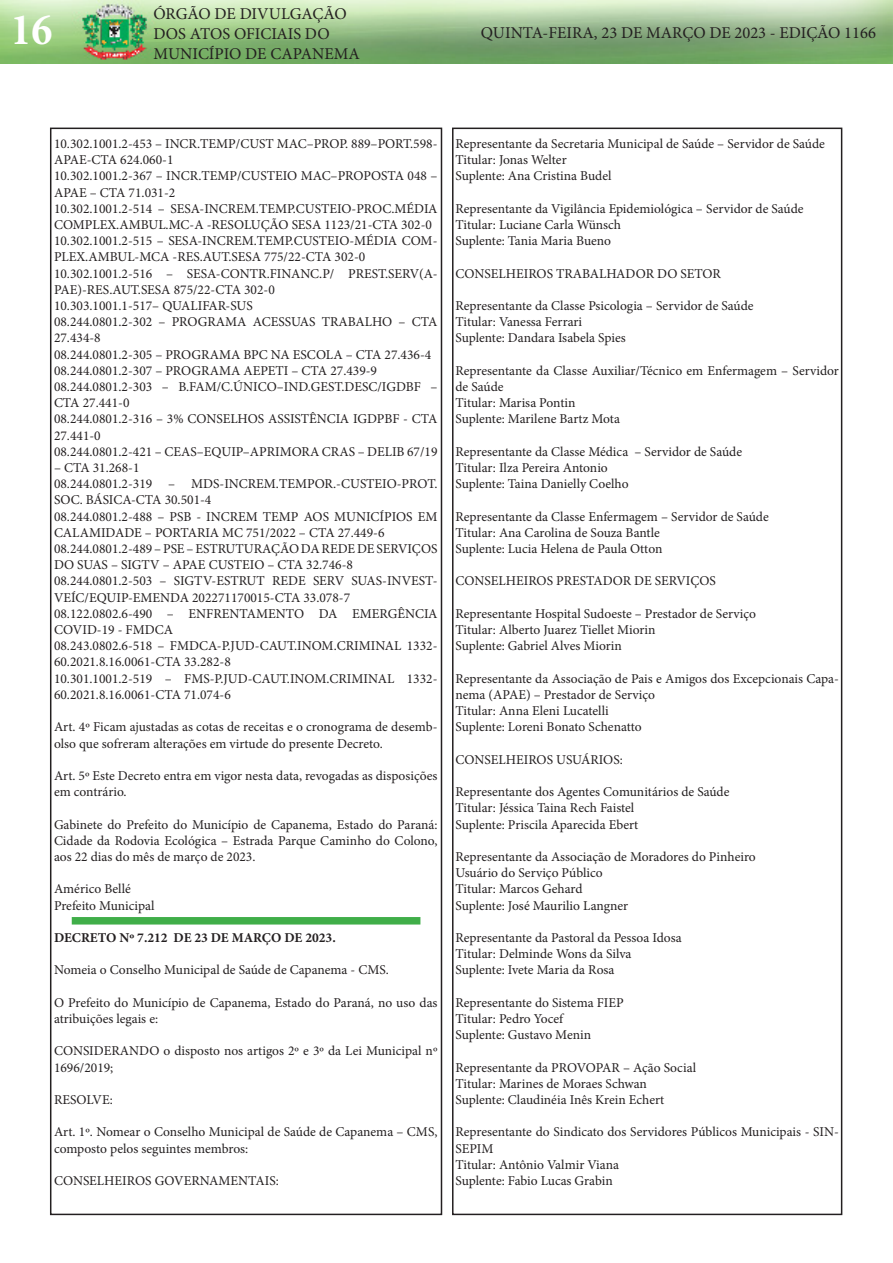
<style>
.page{position:relative;width:893px;height:1263px;background:#fff}
.page>*{position:absolute;margin:0;border:0;box-sizing:border-box;transform-origin:0 0}
.t1{font:700 condensed 45px "Minion Pro";color:#fff}
.t2{font:16.5px/19.8px "Minion Pro";color:#231f20}
.t3{font:13.5px/16.2px "Minion Pro";color:#231f20}
.t4{font:700 13.5px "Minion Pro";color:#231f20}
</style>
<div class="page">
<div style="left:50px;top:128px;width:392px;height:1087px;border:2px solid #231f20"></div>
<img style="left:0;top:0;width:893px;height:64px">
<div style="left:452px;top:128px;width:390px;height:1087px;border:2px solid #231f20"></div>
<div style="left:72px;top:917px;width:348px;height:7px;background:#40ae49"></div>
<h1 class="t1" style="left:11px;top:-1px;width:43px">16</h1>
<p class="t2" style="left:153px;top:4px;width:208px">ÓRGÃO DE DIVULGAÇÃO<br>DOS ATOS OFICIAIS DO<br>MUNICÍPIO DE CAPANEMA</p>
<p class="t2" style="left:481px;top:23px;width:397px">QUINTA-FEIRA, 23 DE MARÇO DE 2023 - EDIÇÃO 1166</p>
<p class="t3" style="left:54px;top:136px;width:385px">10.302.1001.2-453 – INCR.TEMP/CUST MAC–PROP. 889–PORT.598-<br>APAE-CTA 624.060-1</p>
<p class="t3" style="left:54px;top:168px;width:385px">10.302.1001.2-367 – INCR.TEMP/CUSTEIO MAC–PROPOSTA 048 –<br>APAE – CTA 71.031-2</p>
<p class="t3" style="left:54px;top:200px;width:385px">10.302.1001.2-514 – SESA-INCREM.TEMP.CUSTEIO-PROC.MÉDIA<br>COMPLEX.AMBUL.MC-A -RESOLUÇÃO SESA 1123/21-CTA 302-0</p>
<p class="t3" style="left:54px;top:233px;width:385px">10.302.1001.2-515 – SESA-INCREM.TEMP.CUSTEIO-MÉDIA COM-<br>PLEX.AMBUL-MCA -RES.AUT.SESA 775/22-CTA 302-0</p>
<p class="t3" style="left:54px;top:265px;width:385px">10.302.1001.2-516 – SESA-CONTR.FINANC.P/ PREST.SERV(A-<br>PAE)-RES.AUT.SESA 875/22-CTA 302-0</p>
<p class="t3" style="left:54px;top:298px;width:200px">10.303.1001.1-517– QUALIFAR-SUS</p>
<p class="t3" style="left:54px;top:314px;width:385px">08.244.0801.2-302 – PROGRAMA ACESSUAS TRABALHO – CTA<br>27.434-8</p>
<p class="t3" style="left:54px;top:346px;width:379px">08.244.0801.2-305 – PROGRAMA BPC NA ESCOLA – CTA 27.436-4</p>
<p class="t3" style="left:54px;top:362px;width:325px">08.244.0801.2-307 – PROGRAMA AEPETI – CTA 27.439-9</p>
<p class="t3" style="left:54px;top:379px;width:385px">08.244.0801.2-303 – B.FAM/C.ÚNICO–IND.GEST.DESC/IGDBF –<br>CTA 27.441-0</p>
<p class="t3" style="left:54px;top:411px;width:385px">08.244.0801.2-316 – 3% CONSELHOS ASSISTÊNCIA IGDPBF - CTA<br>27.441-0</p>
<p class="t3" style="left:54px;top:443px;width:385px">08.244.0801.2-421 – CEAS–EQUIP–APRIMORA CRAS – DELIB 67/19</p>
<p class="t3" style="left:54px;top:460px;width:87px">– CTA 31.268-1</p>
<p class="t3" style="left:54px;top:476px;width:385px">08.244.0801.2-319 – MDS-INCREM.TEMPOR.-CUSTEIO-PROT.<br>SOC. BÁSICA-CTA 30.501-4</p>
<p class="t3" style="left:54px;top:508px;width:385px">08.244.0801.2-488 – PSB - INCREM TEMP AOS MUNICÍPIOS EM<br>CALAMIDADE – PORTARIA MC 751/2022 – CTA 27.449-6</p>
<p class="t3" style="left:54px;top:541px;width:385px">08.244.0801.2-489 – PSE – ESTRUTURAÇÃO DA REDE DE SERVIÇOS<br>DO SUAS – SIGTV – APAE CUSTEIO – CTA 32.746-8</p>
<p class="t3" style="left:54px;top:573px;width:385px">08.244.0801.2-503 – SIGTV-ESTRUT REDE SERV SUAS-INVEST-<br>VEÍC/EQUIP-EMENDA 202271170015-CTA 33.078-7</p>
<p class="t3" style="left:54px;top:605px;width:385px">08.122.0802.6-490 – ENFRENTAMENTO DA EMERGÊNCIA<br>COVID-19 - FMDCA</p>
<p class="t3" style="left:54px;top:638px;width:385px">08.243.0802.6-518 – FMDCA-P.JUD-CAUT.INOM.CRIMINAL 1332-<br>60.2021.8.16.0061-CTA 33.282-8</p>
<p class="t3" style="left:54px;top:670px;width:385px">10.301.1001.2-519 – FMS-P.JUD-CAUT.INOM.CRIMINAL 1332-<br>60.2021.8.16.0061-CTA 71.074-6</p>
<p class="t3" style="left:54px;top:719px;width:385px">Art. 4º Ficam ajustadas as cotas de receitas e o cronograma de desemb&shy;olso que sofreram alterações em virtude do presente Decreto.</p>
<p class="t3" style="left:54px;top:767px;width:385px">Art. 5º Este Decreto entra em vigor nesta data, revogadas as disposições em contrário.</p>
<p class="t3" style="left:54px;top:816px;width:385px;text-align:justify">Gabinete do Prefeito do Município de Capanema, Estado do Paraná:<br>Cidade da Rodovia Ecológica – Estrada Parque Caminho do Colono, aos 22 dias do mês de março de 2023.</p>
<p class="t3" style="left:54px;top:881px;width:78px">Américo Bellé</p>
<p class="t3" style="left:54px;top:897px;width:102px">Prefeito Municipal</p>
<p class="t4" style="left:54px;top:928px;width:283px">DECRETO Nº 7.212 DE 23 DE MARÇO DE 2023.</p>
<p class="t3" style="left:54px;top:962px;width:336px">Nomeia o Conselho Municipal de Saúde de Capanema - CMS.</p>
<p class="t3" style="left:54px;top:994px;width:385px">O Prefeito do Município de Capanema, Estado do Paraná, no uso das atribuições legais e:</p>
<p class="t3" style="left:54px;top:1043px;width:385px">CONSIDERANDO o disposto nos artigos 2º e 3º da Lei Municipal nº<br>1696/2019;</p>
<p class="t3" style="left:54px;top:1091px;width:60px">RESOLVE:</p>
<p class="t3" style="left:54px;top:1124px;width:385px">Art. 1º. Nomear o Conselho Municipal de Saúde de Capanema – CMS, composto pelos seguintes membros:</p>
<p class="t3" style="left:54px;top:1172px;width:227px">CONSELHEIROS GOVERNAMENTAIS:</p>
<p class="t3" style="left:455px;top:136px;width:371px">Representante da Secretaria Municipal de Saúde – Servidor de Saúde</p>
<p class="t3" style="left:455px;top:152px;width:113px">Titular: Jonas Welter</p>
<p class="t3" style="left:455px;top:168px;width:157px">Suplente: Ana Cristina Budel</p>
<p class="t3" style="left:455px;top:200px;width:350px">Representante da Vigilância Epidemiológica – Servidor de Saúde</p>
<p class="t3" style="left:455px;top:217px;width:167px">Titular: Luciane Carla Wünsch</p>
<p class="t3" style="left:455px;top:233px;width:157px">Suplente: Tania Maria Bueno</p>
<p class="t3" style="left:455px;top:265px;width:267px">CONSELHEIROS TRABALHADOR DO SETOR</p>
<p class="t3" style="left:455px;top:298px;width:300px">Representante da Classe Psicologia – Servidor de Saúde</p>
<p class="t3" style="left:455px;top:314px;width:128px">Titular: Vanessa Ferrari</p>
<p class="t3" style="left:455px;top:330px;width:172px">Suplente: Dandara Isabela Spies</p>
<p class="t3" style="left:455px;top:362px;width:385px">Representante da Classe Auxiliar/Técnico em Enfermagem – Servidor de Saúde</p>
<p class="t3" style="left:455px;top:395px;width:122px">Titular: Marisa Pontin</p>
<p class="t3" style="left:455px;top:411px;width:166px">Suplente: Marilene Bartz Mota</p>
<p class="t3" style="left:455px;top:443px;width:288px">Representante da Classe Médica – Servidor de Saúde</p>
<p class="t3" style="left:455px;top:460px;width:154px">Titular: Ilza Pereira Antonio</p>
<p class="t3" style="left:455px;top:476px;width:175px">Suplente: Taina Danielly Coelho</p>
<p class="t3" style="left:455px;top:508px;width:315px">Representante da Classe Enfermagem – Servidor de Saúde</p>
<p class="t3" style="left:455px;top:524px;width:206px">Titular: Ana Carolina de Souza Bantle</p>
<p class="t3" style="left:455px;top:541px;width:208px">Suplente: Lucia Helena de Paula Otton</p>
<p class="t3" style="left:455px;top:573px;width:262px">CONSELHEIROS PRESTADOR DE SERVIÇOS</p>
<p class="t3" style="left:455px;top:605px;width:302px">Representante Hospital Sudoeste – Prestador de Serviço</p>
<p class="t3" style="left:455px;top:622px;width:202px">Titular: Alberto Juarez Tiellet Miorin</p>
<p class="t3" style="left:455px;top:638px;width:168px">Suplente: Gabriel Alves Miorin</p>
<p class="t3" style="left:455px;top:670px;width:385px">Representante da Associação de Pais e Amigos dos Excepcionais Capa&shy;nema (APAE) – Prestador de Serviço</p>
<p class="t3" style="left:455px;top:703px;width:155px">Titular: Anna Eleni Lucatelli</p>
<p class="t3" style="left:455px;top:719px;width:188px">Suplente: Loreni Bonato Schenatto</p>
<p class="t3" style="left:455px;top:751px;width:169px">CONSELHEIROS USUÁRIOS:</p>
<p class="t3" style="left:455px;top:784px;width:275px">Representante dos Agentes Comunitários de Saúde</p>
<p class="t3" style="left:455px;top:800px;width:180px">Titular: Jéssica Taina Rech Faistel</p>
<p class="t3" style="left:455px;top:816px;width:184px">Suplente: Priscila Aparecida Ebert</p>
<p class="t3" style="left:455px;top:848px;width:302px">Representante da Associação de Moradores do Pinheiro</p>
<p class="t3" style="left:455px;top:865px;width:149px">Usuário do Serviço Público</p>
<p class="t3" style="left:455px;top:881px;width:128px">Titular: Marcos Gehard</p>
<p class="t3" style="left:455px;top:897px;width:174px">Suplente: José Maurilio Langner</p>
<p class="t3" style="left:455px;top:929px;width:228px">Representante da Pastoral da Pessoa Idosa</p>
<p class="t3" style="left:455px;top:946px;width:178px">Titular: Delminde Wons da Silva</p>
<p class="t3" style="left:455px;top:962px;width:161px">Suplente: Ivete Maria da Rosa</p>
<p class="t3" style="left:455px;top:994px;width:170px">Representante do Sistema FIEP</p>
<p class="t3" style="left:455px;top:1010px;width:109px">Titular: Pedro Yocef</p>
<p class="t3" style="left:455px;top:1027px;width:137px">Suplente: Gustavo Menin</p>
<p class="t3" style="left:455px;top:1059px;width:242px">Representante da PROVOPAR – Ação Social</p>
<p class="t3" style="left:455px;top:1075px;width:193px">Titular: Marines de Moraes Schwan</p>
<p class="t3" style="left:455px;top:1091px;width:210px">Suplente: Claudinéia Inês Krein Echert</p>
<p class="t3" style="left:455px;top:1124px;width:385px">Representante do Sindicato dos Servidores Públicos Municipais - SIN-<br>SEPIM</p>
<p class="t3" style="left:455px;top:1156px;width:165px">Titular: Antônio Valmir Viana</p>
<p class="t3" style="left:455px;top:1172px;width:159px">Suplente: Fabio Lucas Grabin</p>
</div>
